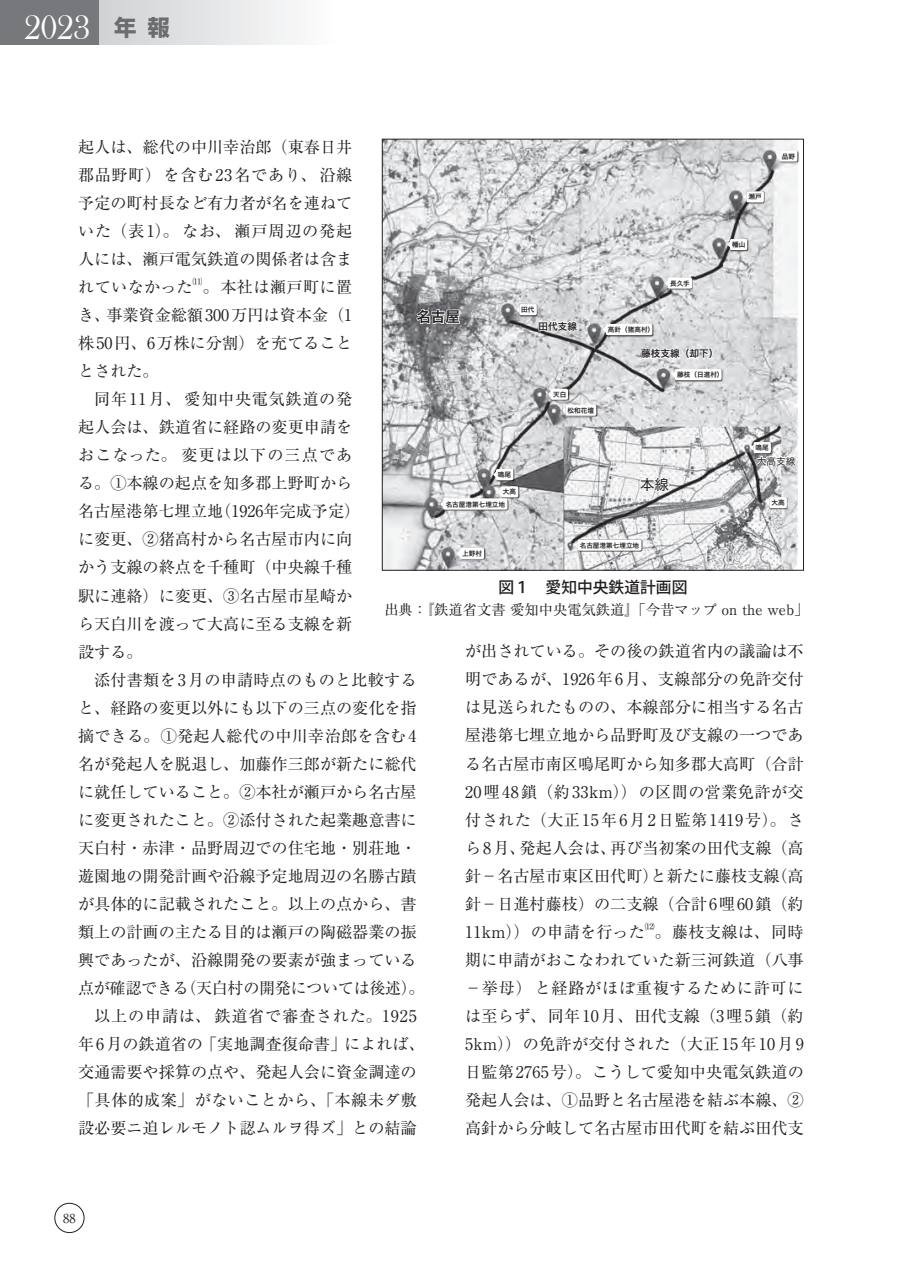
<style>
.page{position:relative;width:903px;height:1275px;background:#fff}
.page>*{position:absolute;margin:0;border:0;box-sizing:border-box;transform-origin:0 0}
.t1{font:34.65px "Bask Old Face";color:#fff}
.t2{font:16.1px/28px "Ryumin Pr 6 N";color:#231f20;text-align:justify}
.t3{font:500 15.75px "Koz Go Pr 6 N";color:#231f20}
.t4{font:14.53px "Hiragino UD Sans F Std N W6";color:#231f20}
.t5{font:14.53px "Hiragino UD Sans F Std N W4";color:#231f20}
.t6{font:14.17px "Ryumin Pr 6 N";color:#231f20}
.t7{font:12.42px "Ryumin Pr 6 N";color:#231f20}
.t8{font:9.62px "Hiragino UD Sans F Std N W6";color:#231f20}
.t9{font:9.62px "Hiragino UD Sans F Std N W4";color:#231f20}
.t10{font:9.45px "Ryumin Pr 6 N";color:#231f20}
.t11{font:6.65px/12.2px "Hiragino UD Sans F Std N W6";color:#231f20}
.s1{font-family:"Shin Go Pro";font-weight:700;font-size:22.4px;color:#6c6d70}
</style>
<div class="page">
<div style="left:55px;top:1203px;width:29px;height:30px;border:1px solid #231f20;border-radius:50%"></div>
<div style="left:0;top:0;width:99px;height:45px;background:#76787b"></div>
<div style="left:99px;top:0;width:238px;height:45px;background:linear-gradient(to right,#d0d1d4,#fdfdfe)"></div>
<img style="left:384px;top:141px;width:413px;height:427px">
<svg style="left:414px;top:308px;width:47px;height:18px"></svg>
<svg style="left:638px;top:472px;width:33px;height:21px"></svg>
<svg style="left:538px;top:319px;width:41px;height:14px"></svg>
<img style="left:549px;top:387px;width:22px;height:16px">
<div style="left:551px;top:389px;width:17px;height:11px;background:#fff;border-radius:2px"></div>
<svg style="left:548px;top:391px;width:3px;height:6px"></svg>
<img style="left:518px;top:303px;width:22px;height:15px">
<div style="left:519px;top:304px;width:18px;height:11px;background:#fff;border-radius:2px"></div>
<svg style="left:516px;top:307px;width:3px;height:5px"></svg>
<img style="left:778px;top:149px;width:21px;height:15px">
<div style="left:780px;top:151px;width:17px;height:11px;background:#fff;border-radius:2px"></div>
<svg style="left:777px;top:153px;width:3px;height:6px"></svg>
<img style="left:745px;top:190px;width:22px;height:16px">
<div style="left:746px;top:191px;width:18px;height:11px;background:#fff;border-radius:2px"></div>
<svg style="left:743px;top:194px;width:3px;height:6px"></svg>
<img style="left:728px;top:237px;width:22px;height:16px">
<div style="left:730px;top:239px;width:17px;height:11px;background:#fff;border-radius:2px"></div>
<svg style="left:727px;top:242px;width:3px;height:5px"></svg>
<img style="left:666px;top:276px;width:29px;height:16px">
<div style="left:668px;top:278px;width:24px;height:11px;background:#fff;border-radius:2px"></div>
<svg style="left:665px;top:280px;width:3px;height:6px"></svg>
<img style="left:604px;top:322px;width:51px;height:16px">
<div style="left:606px;top:324px;width:46px;height:11px;background:#fff;border-radius:2px"></div>
<svg style="left:603px;top:327px;width:3px;height:5px"></svg>
<img style="left:673px;top:368px;width:52px;height:15px">
<div style="left:675px;top:369px;width:46px;height:11px;background:#fff;border-radius:2px"></div>
<svg style="left:639px;top:342px;width:75px;height:35px"></svg>
<img style="left:564px;top:403px;width:35px;height:16px">
<div style="left:565px;top:405px;width:31px;height:11px;background:#fff;border-radius:2px"></div>
<svg style="left:562px;top:407px;width:3px;height:6px"></svg>
<img style="left:494px;top:468px;width:22px;height:15px">
<div style="left:496px;top:469px;width:17px;height:11px;background:#fff;border-radius:2px"></div>
<svg style="left:493px;top:472px;width:3px;height:5px"></svg>
<img style="left:499px;top:485px;width:22px;height:15px">
<div style="left:501px;top:486px;width:17px;height:11px;background:#fff;border-radius:2px"></div>
<svg style="left:498px;top:489px;width:3px;height:6px"></svg>
<img style="left:442px;top:497px;width:69px;height:16px">
<div style="left:443px;top:498px;width:64px;height:12px;background:#fff;border-radius:2px"></div>
<svg style="left:441px;top:501px;width:2px;height:6px"></svg>
<img style="left:752px;top:441px;width:22px;height:4px">
<div style="left:753px;top:442px;width:18px;height:11px;background:#fff;border-radius:2px"></div>
<svg style="left:751px;top:445px;width:47px;height:22px"></svg>
<img style="left:768px;top:496px;width:22px;height:15px">
<div style="left:769px;top:497px;width:18px;height:11px;background:#fff;border-radius:2px"></div>
<svg style="left:766px;top:500px;width:3px;height:5px"></svg>
<img style="left:576px;top:538px;width:69px;height:16px">
<div style="left:577px;top:539px;width:64px;height:12px;background:#fff;border-radius:2px"></div>
<svg style="left:575px;top:542px;width:2px;height:6px"></svg>
<img style="left:459px;top:547px;width:28px;height:15px">
<div style="left:460px;top:548px;width:24px;height:11px;background:#fff;border-radius:2px"></div>
<svg style="left:457px;top:550px;width:3px;height:6px"></svg>
<h1 class="t1" style="left:24px;top:8px;width:148px">2023 <span class="s1">年報</span></h1>
<p class="t2" style="left:78px;top:132px;width:276px">起人は、総代の中川幸治郎（東春日井郡品野町）を含む23名であり、沿線予定の町村長など有力者が名を連ねていた（表1）。なお、瀬戸周辺の発起人には、瀬戸電気鉄道の関係者は含まれていなかった</p>
<p class="t11" style="left:782px;top:150px;width:15px">品野</p>
<p class="t11" style="left:748px;top:190px;width:15px">瀬戸</p>
<p class="t11" style="left:732px;top:238px;width:15px">幡山</p>
<p class="t10" style="left:193px;top:274px;width:11px">⑾</p>
<p class="t2" style="left:78px;top:272px;width:276px;text-indent:125px">。本社は瀬戸町に置き、事業資金総額300万円は資本金（1株50円、6万株に分割）を充てることとされた。</p>
<p class="t2" style="left:78px;top:384px;width:284px;text-align:left;text-indent:16px">同年11月、愛知中央電気鉄道の発起人会は、鉄道省に経路の変更申請をおこなった。変更は以下の三点である。①本線の起点を知多郡上野町から名古屋港第七埋立地（1926年完成予定）に変更、②猪高村から名古屋市内に向かう支線の終点を千種町（中央線千種駅に連絡）に変更、③名古屋市星崎から天白川を渡って大高に至る支線を新設する。</p>
<p class="t2" style="left:78px;top:665px;width:348px;text-align:center">添付書類を3月の申請時点のものと比較する<br>と、経路の変更以外にも以下の三点の変化を指摘できる。①発起人総代の中川幸治郎を含む4名が発起人を脱退し、加藤作三郎が新たに総代に就任していること。②本社が瀬戸から名古屋に変更されたこと。②添付された起業趣意書に天白村・赤津・品野周辺での住宅地・別荘地・遊園地の開発計画や沿線予定地周辺の名勝古蹟が具体的に記載されたこと。以上の点から、書類上の計画の主たる目的は瀬戸の陶磁器業の振興であったが、沿線開発の要素が強まっている点が確認できる（天白村の開発については後述）。以上の申請は、鉄道省で審査された。1925年6月の鉄道省の「実地調査復命書」によれば、交通需要や採算の点や、発起人会に資金調達の「具体的成案」がないことから、「本線未ダ敷設必要ニ迫レルモノト認ムルヲ得ズ」との結論</p>
<p class="t11" style="left:670px;top:277px;width:21px">長久手</p>
<p class="t11" style="left:521px;top:303px;width:15px">田代</p>
<p class="t4" style="left:416px;top:306px;width:45px">名古屋</p>
<p class="t8" style="left:538px;top:319px;width:40px">田代支線</p>
<p class="t11" style="left:608px;top:323px;width:48px">高針（猪高村）</p>
<p class="t8" style="left:641px;top:346px;width:79px">藤枝支線（却下）</p>
<p class="t11" style="left:677px;top:368px;width:48px">藤枝（日進村）</p>
<p class="t11" style="left:553px;top:388px;width:15px">天白</p>
<p class="t11" style="left:567px;top:404px;width:28px">松和花壇</p>
<p class="t11" style="left:755px;top:441px;width:15px">鳴尾</p>
<p class="t9" style="left:757px;top:454px;width:40px">大高支線</p>
<p class="t11" style="left:498px;top:468px;width:15px">鳴尾</p>
<p class="t11" style="left:446px;top:485px;width:72px;text-indent:57px">大高名古屋港第七埋立地</p>
<p class="t5" style="left:640px;top:474px;width:30px">本線</p>
<p class="t11" style="left:771px;top:496px;width:15px">大高</p>
<p class="t11" style="left:580px;top:539px;width:61px">名古屋港第七埋立地</p>
<p class="t11" style="left:462px;top:547px;width:21px">上野村</p>
<p class="t3" style="left:498px;top:578px;width:190px">図１　愛知中央鉄道計画図</p>
<p class="t6" style="left:384px;top:599px;width:426px">出典：『鉄道省文書 愛知中央電気鉄道』「今昔マップ on the web」</p>
<p class="t2" style="left:465px;top:636px;width:340px">が出されている。その後の鉄道省内の議論は不明であるが、1926年6月、支線部分の免許交付は見送られたものの、本線部分に相当する名古屋港第七埋立地から品野町及び支線の一つである名古屋市南区鳴尾町から知多郡大高町（合計20哩48鎖（約33km））の区間の営業免許が交付された（大正15年6月2日監第1419号）。さら8月、発起人会は、再び当初案の田代支線（高針−名古屋市東区田代町）と新たに藤枝支線（高針−日進村藤枝）の二支線（合計6哩60鎖（約11km））の申請を行った</p>
<p class="t10" style="left:645px;top:919px;width:11px">⑿</p>
<p class="t2" style="left:465px;top:917px;width:340px;text-indent:190px">。藤枝支線は、同時期に申請がおこなわれていた新三河鉄道（八事−挙母）と経路がほぼ重複するために許可には至らず、同年10月、田代支線（3哩5鎖（約5km））の免許が交付された（大正15年10月9日監第2765号）。こうして愛知中央電気鉄道の発起人会は、①品野と名古屋港を結ぶ本線、②高針から分岐して名古屋市田代町を結ぶ田代支</p>
<p class="t7" style="left:63px;top:1208px;width:14px">88</p>
</div>
